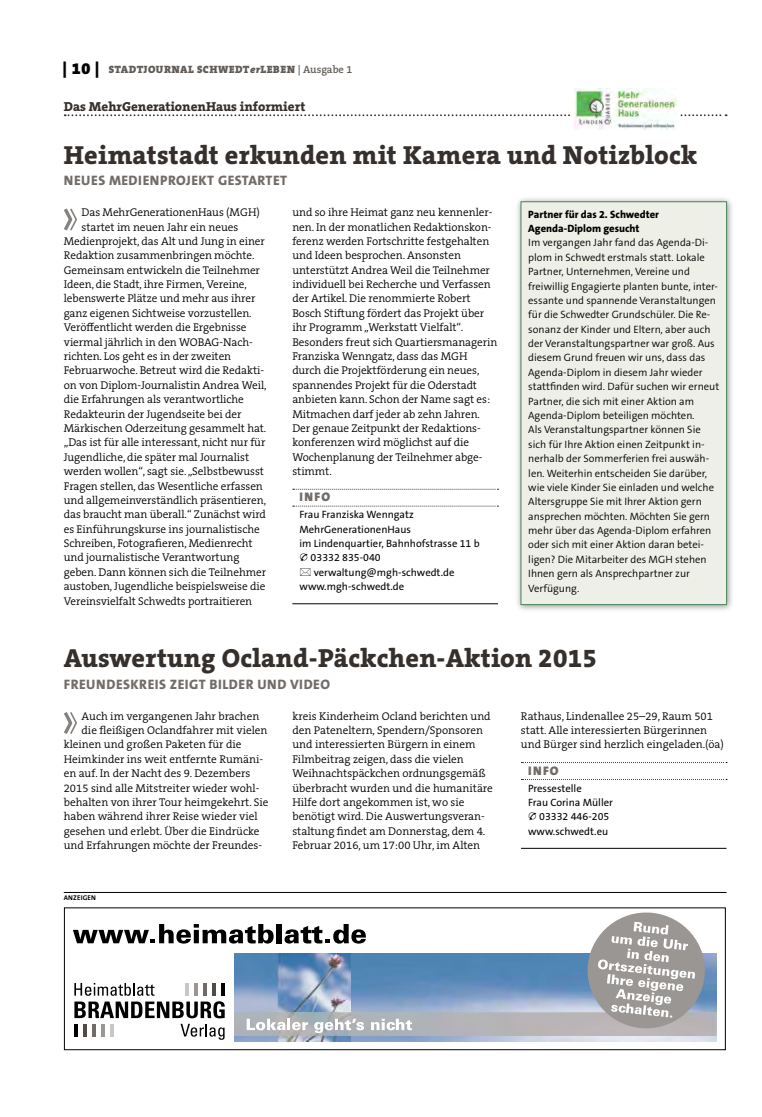
<style>
.page{position:relative;width:762px;height:1117px;background:#fff}
.page>*{position:absolute;margin:0;border:0;box-sizing:border-box;transform-origin:0 0}
.t1{font:800 26.25px "The Serif B W8";letter-spacing:.01em;color:#36302d}
.t2{font:800 13.75px "The Sans B W8";letter-spacing:.035em;color:#716c69}
.t3{font:800 13.12px "The Serif B W8";color:#36302d}
.t4{font:900 12.5px "The Sans B W9";letter-spacing:.11em;color:#716c69}
.t5{font:300 11.25px/14.4px "The Serif B W4";letter-spacing:-.005em;color:#000}
.t6{font:300 10.62px/14.4px "The Sans B W4";color:#000}
.t7{font:10.62px "The Sans B W5 Plain";color:#000}
.t8{font:800 10.62px/14.4px "The Sans B W8";color:#000}
.t9{font:900 10.62px "The Serif B W9";letter-spacing:.045em;color:#615c58}
.t10{font:700 6.88px "The Sans B W7";letter-spacing:.025em;color:#000}
.s1{font-size:16.25px;color:#000}
.s2{font-style:italic}
.s3{font-family:"The Serif B W6";font-weight:600}
</style>
<div class="page">
<svg style="left:293px;top:488px;width:205px;height:1px"></svg>
<svg style="left:293px;top:505px;width:205px;height:1px"></svg>
<hr style="left:292px;top:603px;width:206px;height:1px;background:#000">
<div style="left:515px;top:196px;width:219px;height:416px;background:#000;opacity:.45"></div>
<div style="left:521px;top:202px;width:205px;height:402px;background:#eeefe7"></div>
<div style="left:521px;top:201px;width:206px;height:403px;border:1px solid #4b875a"></div>
<svg style="left:65px;top:114px;width:661px;height:2px"></svg>
<div style="left:570px;top:88px;width:110px;height:42px;background:#fff"></div>
<img style="left:574px;top:88px;width:102px;height:42px">
<svg style="left:64px;top:208px;width:13px;height:23px"></svg>
<hr style="left:64px;top:891px;width:662px;height:1px;background:#000">
<hr style="left:521px;top:847px;width:205px;height:1px;background:#000">
<svg style="left:64px;top:712px;width:13px;height:22px"></svg>
<img style="left:235px;top:953px;width:116px;height:88px">
<img style="left:351px;top:953px;width:366px;height:88px">
<svg style="left:73px;top:924px;width:201px;height:19px"></svg>
<div style="left:276px;top:923px;width:6px;height:20px;background:#000"></div>
<svg style="left:284px;top:924px;width:82px;height:19px"></svg>
<img style="left:235px;top:1012px;width:482px;height:22px">
<svg style="left:247px;top:1018px;width:61px;height:11px"></svg>
<svg style="left:314px;top:1018px;width:50px;height:14px"></svg>
<svg style="left:371px;top:1018px;width:41px;height:11px"></svg>
<svg style="left:584px;top:912px;width:124px;height:119px"></svg>
<svg style="left:74px;top:983px;width:81px;height:12px"></svg>
<hr style="left:185px;top:982px;width:4px;height:13px;background:#c8c7c6">
<hr style="left:194px;top:982px;width:4px;height:13px;background:#999694">
<hr style="left:203px;top:982px;width:4px;height:13px;background:#716c69">
<svg style="left:212px;top:983px;width:3px;height:12px"></svg>
<svg style="left:221px;top:983px;width:3px;height:12px"></svg>
<svg style="left:74px;top:1001px;width:151px;height:38px"></svg>
<hr style="left:101px;top:1023px;width:4px;height:13px;background:#999694">
<hr style="left:92px;top:1023px;width:4px;height:13px;background:#716c69">
<hr style="left:83px;top:1023px;width:4px;height:13px;background:#514a45">
<hr style="left:74px;top:1023px;width:4px;height:13px;background:#000">
<p class="t9" style="left:63px;top:63px;width:291px"><span class="s1">| 10 |</span> STADTJOURNAL SCHWEDT<span class="s2">er</span>LEBEN <span class="s3">| Ausgabe 1</span></p>
<p class="t3" style="left:64px;top:97px;width:243px">Das MehrGenerationenHaus informiert</p>
<h1 class="t1" style="left:64px;top:137px;width:635px">Heimatstadt erkunden mit Kamera und Notizblock</h1>
<p class="t2" style="left:64px;top:172px;width:225px">NEUES MEDIENPROJEKT GESTARTET</p>
<p class="t5" style="left:82px;top:205px;width:180px">Das MehrGenerationenHaus (MGH)</p>
<p class="t5" style="left:82px;top:219px;width:158px">startet im neuen Jahr ein neues</p>
<p class="t5" style="left:64px;top:234px;width:203px">Medienprojekt, das Alt und Jung in einer</p>
<p class="t5" style="left:64px;top:248px;width:192px">Redaktion zusammenbringen möchte.</p>
<p class="t5" style="left:64px;top:263px;width:198px">Gemeinsam entwickeln die Teilnehmer</p>
<p class="t5" style="left:64px;top:277px;width:185px">Ideen, die Stadt, ihre Firmen, Vereine,</p>
<p class="t5" style="left:64px;top:291px;width:193px">lebenswerte Plätze und mehr aus ihrer</p>
<p class="t5" style="left:64px;top:306px;width:189px">ganz eigenen Sichtweise vorzustellen.</p>
<p class="t5" style="left:64px;top:320px;width:184px">Veröffentlicht werden die Ergebnisse</p>
<p class="t5" style="left:64px;top:334px;width:190px">viermal jährlich in den WOBAG-Nach-</p>
<p class="t5" style="left:64px;top:349px;width:169px">richten. Los geht es in der zweiten</p>
<p class="t5" style="left:64px;top:363px;width:202px">Februarwoche. Betreut wird die Redakti-</p>
<p class="t5" style="left:64px;top:378px;width:204px">on von Diplom-Journalistin Andrea Weil,</p>
<p class="t5" style="left:64px;top:392px;width:182px">die Erfahrungen als verantwortliche</p>
<p class="t5" style="left:64px;top:406px;width:179px">Redakteurin der Jugendseite bei der</p>
<p class="t5" style="left:64px;top:421px;width:204px">Märkischen Oderzeitung gesammelt hat.</p>
<p class="t5" style="left:64px;top:435px;width:203px">„Das ist für alle interessant, nicht nur für</p>
<p class="t5" style="left:64px;top:449px;width:187px">Jugendliche, die später mal Journalist</p>
<p class="t5" style="left:64px;top:464px;width:202px">werden wollen“, sagt sie. „Selbstbewusst</p>
<p class="t5" style="left:64px;top:478px;width:201px">Fragen stellen, das Wesentliche erfassen</p>
<p class="t5" style="left:64px;top:493px;width:204px">und allgemeinverständlich präsentieren,</p>
<p class="t5" style="left:64px;top:507px;width:204px">das braucht man überall.“ Zunächst wird</p>
<p class="t5" style="left:64px;top:521px;width:197px">es Einführungskurse ins journalistische</p>
<p class="t5" style="left:64px;top:536px;width:190px">Schreiben, Fotografieren, Medienrecht</p>
<p class="t5" style="left:64px;top:550px;width:177px">und journalistische Verantwortung</p>
<p class="t5" style="left:64px;top:564px;width:204px">geben. Dann können sich die Teilnehmer</p>
<p class="t5" style="left:64px;top:579px;width:203px">austoben, Jugendliche beispielsweise die</p>
<p class="t5" style="left:64px;top:593px;width:190px">Vereinsvielfalt Schwedts portraitieren</p>
<p class="t5" style="left:292px;top:205px;width:206px">und so ihre Heimat ganz neu kennenler&shy;nen. In der monatlichen Redaktionskon&shy;ferenz werden Fortschritte festgehalten und Ideen besprochen. Ansonsten unterstützt Andrea Weil die Teilnehmer individuell bei Recherche und Verfassen der Artikel. Die renommierte Robert Bosch Stiftung fördert das Projekt über ihr Programm „Werkstatt Vielfalt“.<br>Besonders freut sich Quartiersmanagerin Franziska Wenngatz, dass das MGH durch die Projektförderung ein neues, spannendes Projekt für die Oderstadt anbieten kann. Schon der Name sagt es:<br>Mitmachen darf jeder ab zehn Jahren.<br>Der genaue Zeitpunkt der Redaktions&shy;konferenzen wird möglichst auf die Wochenplanung der Teilnehmer abge&shy;stimmt.</p>
<p class="t4" style="left:299px;top:489px;width:32px">INFO</p>
<p class="t7" style="left:299px;top:507px;width:116px">Frau Franziska Wenngatz</p>
<p class="t7" style="left:299px;top:522px;width:113px">MehrGenerationenHaus</p>
<p class="t7" style="left:299px;top:536px;width:182px">im Lindenquartier, Bahnhofstrasse 11 b</p>
<p class="t7" style="left:311px;top:551px;width:72px">03332 835-040</p>
<p class="t7" style="left:314px;top:565px;width:142px">verwaltung@mgh-schwedt.de</p>
<p class="t7" style="left:299px;top:579px;width:106px">www.mgh-schwedt.de</p>
<p class="t8" style="left:528px;top:207px;width:132px">Partner für das 2. Schwedter<br>Agenda-Diplom gesucht</p>
<p class="t6" style="left:528px;top:235px;width:192px">Im vergangen Jahr fand das Agenda-Di&shy;plom in Schwedt erstmals statt. Lokale Partner, Unternehmen, Vereine und freiwillig Engagierte planten bunte, inter&shy;essante und spannende Veranstaltungen für die Schwedter Grundschüler. Die Re&shy;sonanz der Kinder und Eltern, aber auch der Veranstaltungspartner war groß. Aus diesem Grund freuen wir uns, dass das Agenda-Diplom in diesem Jahr wieder stattfinden wird. Dafür suchen wir erneut Partner, die sich mit einer Aktion am Agenda-Diplom beteiligen möchten.<br>Als Veranstaltungspartner können Sie sich für Ihre Aktion einen Zeitpunkt in&shy;nerhalb der Sommerferien frei auswäh&shy;len. Weiterhin entscheiden Sie darüber, wie viele Kinder Sie einladen und welche Altersgruppe Sie mit Ihrer Aktion gern ansprechen möchten. Möchten Sie gern mehr über das Agenda-Diplom erfahren oder sich mit einer Aktion daran betei&shy;ligen? Die Mitarbeiter des MGH stehen Ihnen gern als Ansprechpartner zur Verfügung.</p>
<h1 class="t1" style="left:64px;top:640px;width:534px">Auswertung Ocland-Päckchen-Aktion 2015</h1>
<p class="t2" style="left:64px;top:675px;width:268px">FREUNDESKREIS ZEIGT BILDER UND VIDEO</p>
<p class="t5" style="left:82px;top:708px;width:179px">Auch im vergangenen Jahr brachen</p>
<p class="t5" style="left:82px;top:723px;width:187px">die fleißigen Oclandfahrer mit vielen</p>
<p class="t5" style="left:64px;top:737px;width:179px">kleinen und großen Paketen für die</p>
<p class="t5" style="left:64px;top:751px;width:201px">Heimkinder ins weit entfernte Rumäni-</p>
<p class="t5" style="left:64px;top:766px;width:188px">en auf. In der Nacht des 9. Dezembers</p>
<p class="t5" style="left:64px;top:780px;width:197px">2015 sind alle Mitstreiter wieder wohl-</p>
<p class="t5" style="left:64px;top:794px;width:206px">behalten von ihrer Tour heimgekehrt. Sie</p>
<p class="t5" style="left:64px;top:809px;width:195px">haben während ihrer Reise wieder viel</p>
<p class="t5" style="left:64px;top:823px;width:197px">gesehen und erlebt. Über die Eindrücke</p>
<p class="t5" style="left:64px;top:838px;width:200px">und Erfahrungen möchte der Freundes-</p>
<p class="t5" style="left:292px;top:708px;width:202px">kreis Kinderheim Ocland berichten und den Pateneltern, Spendern/Sponsoren und interessierten Bürgern in einem Filmbeitrag zeigen, dass die vielen Weihnachtspäckchen ordnungsgemäß überbracht wurden und die humanitäre Hilfe dort angekommen ist, wo sie benötigt wird. Die Auswertungsveran&shy;staltung findet am Donnerstag, dem 4.<br>Februar 2016, um 17:00 Uhr, im Alten</p>
<p class="t5" style="left:521px;top:708px;width:204px">Rathaus, Lindenallee 25–29, Raum 501 statt. Alle interessierten Bürgerinnen und Bürger sind herzlich eingeladen.(öa)</p>
<p class="t4" style="left:528px;top:762px;width:32px">INFO</p>
<p class="t7" style="left:528px;top:781px;width:55px">Pressestelle</p>
<p class="t7" style="left:528px;top:795px;width:86px">Frau Corina Müller</p>
<p class="t7" style="left:539px;top:809px;width:72px">03332 446-205</p>
<p class="t7" style="left:528px;top:824px;width:82px">www.schwedt.eu</p>
<p class="t10" style="left:64px;top:892px;width:34px">ANZEIGEN</p>
</div>
